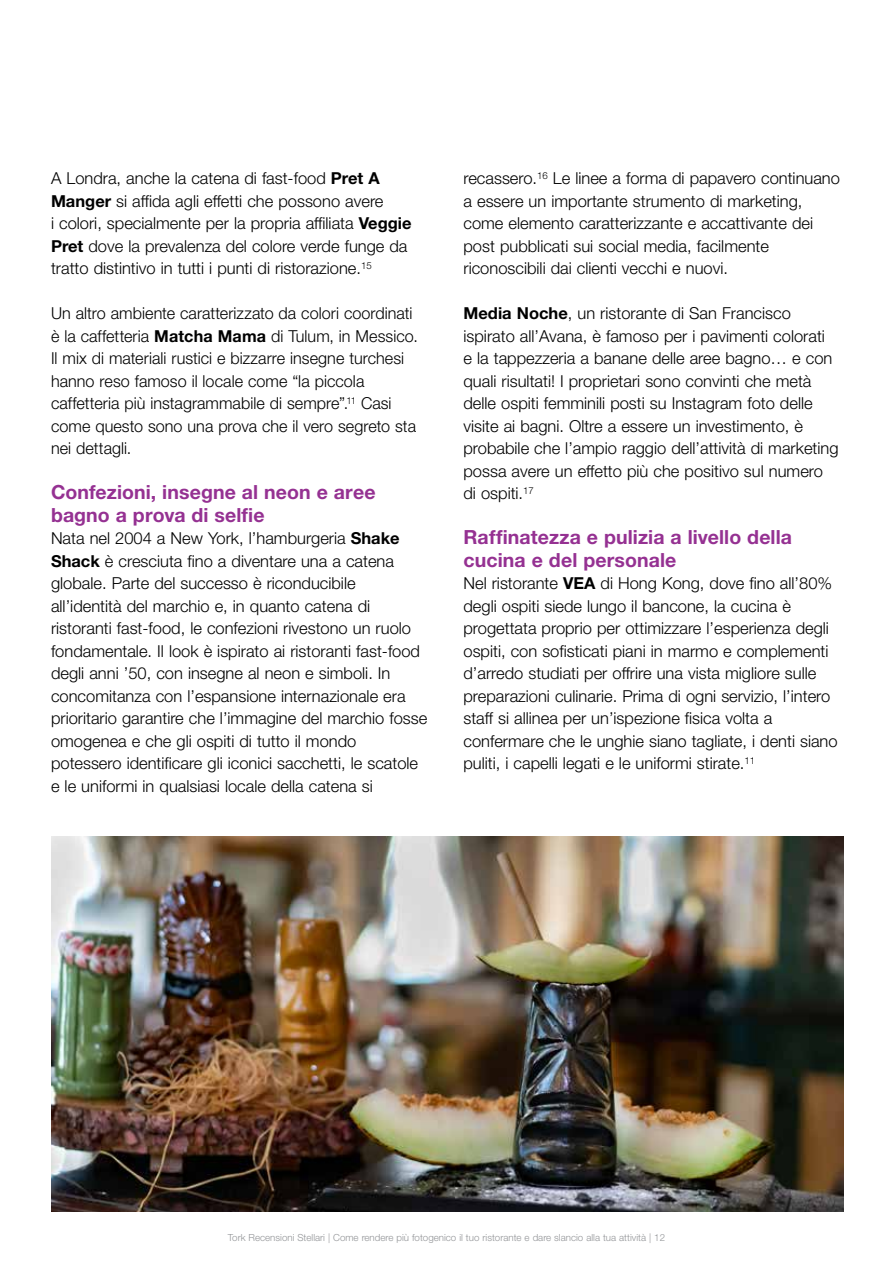
<style>
.page{position:relative;width:893px;height:1263px;background:#fff}
.page>*{position:absolute;margin:0;border:0;box-sizing:border-box;transform-origin:0 0}
.t1{font:700 19.5px/22.5px "Helvetica Neue LT Std";letter-spacing:.005em;color:#953192}
.t2{font:300 16.5px/22.5px "Helvetica Neue LT Std";color:#000}
.t3{font:300 9.75px "Helvetica Neue LT Std";color:#939598}
.s1{font-weight:700}
</style>
<div class="page">
<img style="left:51px;top:837px;width:793px;height:375px">
<p class="t2" style="left:51px;top:167px;width:362px">A Londra, anche la catena di fast-food <span class="s1">Pret A Manger</span> si affida agli effetti che possono avere<br>i colori, specialmente per la propria affiliata <span class="s1">Veggie Pret</span> dove la prevalenza del colore verde funge da tratto distintivo in tutti i punti di ristorazione.<sup>15</sup></p>
<p class="t2" style="left:51px;top:302px;width:368px">Un altro ambiente caratterizzato da colori coordinati è la caffetteria <span class="s1">Matcha Mama</span> di Tulum, in Messico.<br>Il mix di materiali rustici e bizzarre insegne turchesi hanno reso famoso il locale come “la piccola caffetteria più instagrammabile di sempre”.<sup>11</sup> Casi come questo sono una prova che il vero segreto sta nei dettagli.</p>
<p class="t1" style="left:51px;top:480px;width:326px">Confezioni, insegne al neon e aree bagno a prova di selfie</p>
<p class="t2" style="left:51px;top:527px;width:378px">Nata nel 2004 a New York, l’hamburgeria <span class="s1">Shake Shack</span> è cresciuta fino a diventare una a catena globale. Parte del successo è riconducibile all’identità del marchio e, in quanto catena di ristoranti fast-food, le confezioni rivestono un ruolo fondamentale. Il look è ispirato ai ristoranti fast-food degli anni ’50, con insegne al neon e simboli. In concomitanza con l’espansione internazionale era prioritario garantire che l’immagine del marchio fosse omogenea e che gli ospiti di tutto il mondo potessero identificare gli iconici sacchetti, le scatole e le uniformi in qualsiasi locale della catena si</p>
<p class="t2" style="left:463px;top:167px;width:378px">recassero.<sup>16</sup> Le linee a forma di papavero continuano a essere un importante strumento di marketing, come elemento caratterizzante e accattivante dei post pubblicati sui social media, facilmente riconoscibili dai clienti vecchi e nuovi.</p>
<p class="t2" style="left:463px;top:302px;width:377px"><span class="s1">Media Noche</span>, un ristorante di San Francisco ispirato all’Avana, è famoso per i pavimenti colorati<br>e la tappezzeria a banane delle aree bagno… e con quali risultati! I proprietari sono convinti che metà delle ospiti femminili posti su Instagram foto delle visite ai bagni. Oltre a essere un investimento, è probabile che l’ampio raggio dell’attività di marketing possa avere un effetto più che positivo sul numero di ospiti.<sup>17</sup></p>
<p class="t1" style="left:463px;top:525px;width:330px">Raffinatezza e pulizia a livello della cucina e del personale</p>
<p class="t2" style="left:463px;top:572px;width:376px">Nel ristorante <span class="s1">VEA</span> di Hong Kong, dove fino all’80% degli ospiti siede lungo il bancone, la cucina è progettata proprio per ottimizzare l’esperienza degli ospiti, con sofisticati piani in marmo e complementi d’arredo studiati per offrire una vista migliore sulle preparazioni culinarie. Prima di ogni servizio, l’intero staff si allinea per un’ispezione fisica volta a confermare che le unghie siano tagliate, i denti siano puliti, i capelli legati e le uniformi stirate.<sup>11</sup></p>
<p class="t3" style="left:228px;top:1231px;width:439px">Tork Recensioni Stellari | Come rendere più fotogenico il tuo ristorante e dare slancio alla tua attività | 12</p>
</div>
